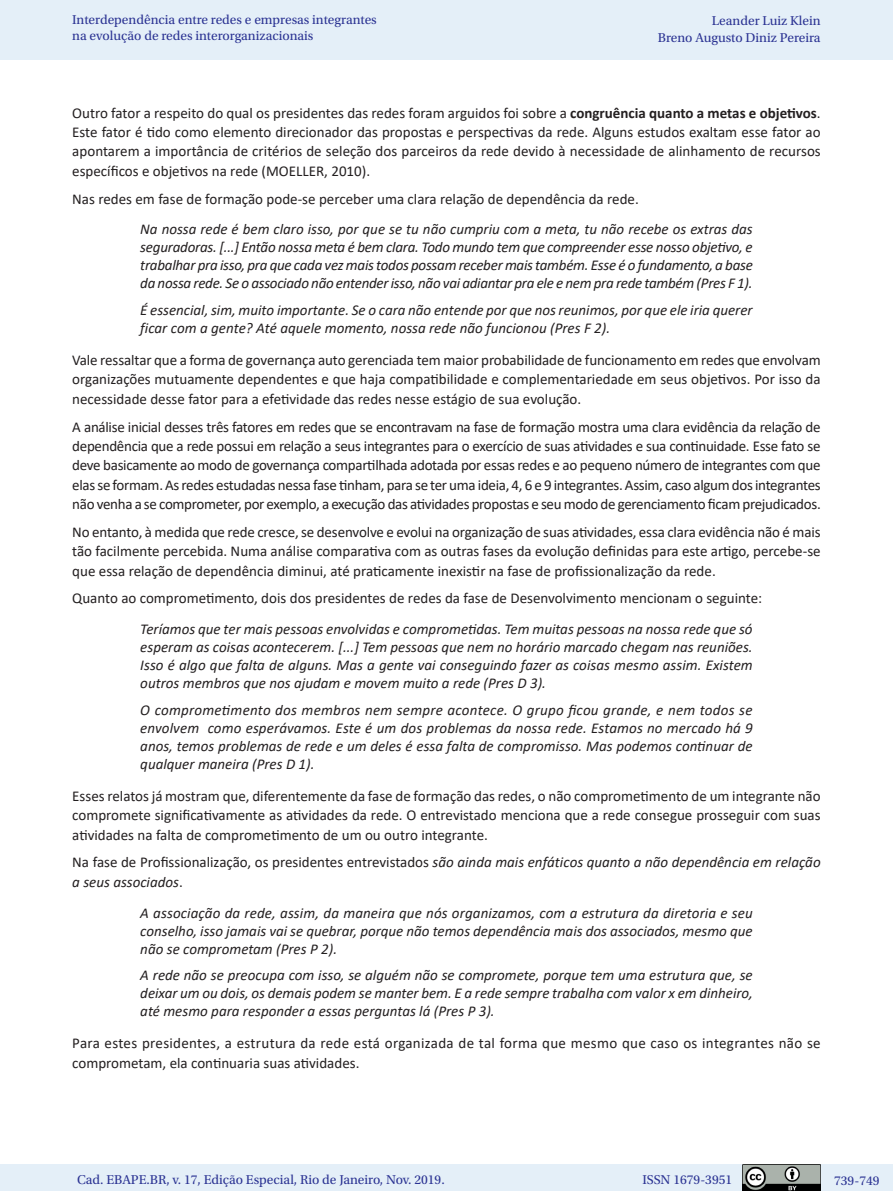
<style>
.page{position:relative;width:893px;height:1191px;background:#fff}
.page>*{position:absolute;margin:0;border:0;box-sizing:border-box;transform-origin:0 0}
._06_0_texto{font:15px/19.4px "Calibri";color:#231f20;text-align:justify}
._06_2_citação{font:italic 15px/18px "Calibri";color:#231f20;text-align:justify}
._06_0_texto-2{font:italic 15px/19.4px "Calibri";color:#231f20}
.t1{font:13.5px/16.5px "Utopia Std";color:#2b3393}
.s1{font-weight:700}
.s2{font-style:normal}
</style>
<div class="page">
<div style="left:0;top:0;width:893px;height:60px;background:#e4eff8"></div>
<div style="left:0;top:1164px;width:893px;height:27px;background:#e4eff8"></div>
<img style="left:743px;top:1164px;width:78px;height:27px">
<p class="t1" style="left:72px;top:11px;width:306px">Interdependência entre redes e empresas integrantes na evolução de redes interorganizacionais</p>
<p class="t1" style="left:658px;top:13px;width:164px;text-align:right">Leander Luiz Klein<br>Breno Augusto Diniz Pereira</p>
<p class="_06_0_texto" style="left:72px;top:103px;width:750px">Outro fator a respeito do qual os presidentes das redes foram arguidos foi sobre a <span class="s1">congruência quanto a metas e objetivos</span>.<br>Este fator é tido como elemento direcionador das propostas e perspectivas da rede. Alguns estudos exaltam esse fator ao apontarem a importância de critérios de seleção dos parceiros da rede devido à necessidade de alinhamento de recursos específicos e objetivos na rede (MOELLER, 2010).</p>
<p class="_06_0_texto" style="left:72px;top:188px;width:568px">Nas redes em fase de formação pode-se perceber uma clara relação de dependência da rede.</p>
<p class="_06_2_citação" style="left:140px;top:220px;width:614px">Na nossa rede é bem claro isso, por que se tu não cumpriu com a meta, tu não recebe os extras das seguradoras. [...] Então nossa meta é bem clara. Todo mundo tem que compreender esse nosso objetivo, e trabalhar pra isso, pra que cada vez mais todos possam receber mais também. Esse é o fundamento, a base da nossa rede. Se o associado não entender isso, não vai adiantar pra ele e nem pra rede também (Pres F 1).</p>
<p class="_06_2_citação" style="left:140px;top:300px;width:614px">É essencial, sim, muito importante. Se o cara não entende por que nos reunimos, por que ele iria querer ficar com a gente? Até aquele momento, nossa rede não funcionou (Pres F 2).</p>
<p class="_06_0_texto" style="left:72px;top:350px;width:750px">Vale ressaltar que a forma de governança auto gerenciada tem maior probabilidade de funcionamento em redes que envolvam organizações mutuamente dependentes e que haja compatibilidade e complementariedade em seus objetivos. Por isso da necessidade desse fator para a efetividade das redes nesse estágio de sua evolução.</p>
<p class="_06_0_texto" style="left:72px;top:416px;width:750px">A análise inicial desses três fatores em redes que se encontravam na fase de formação mostra uma clara evidência da relação de dependência que a rede possui em relação a seus integrantes para o exercício de suas atividades e sua continuidade. Esse fato se deve basicamente ao modo de governança compartilhada adotada por essas redes e ao pequeno número de integrantes com que elas se formam. As redes estudadas nessa fase tinham, para se ter uma ideia, 4, 6 e 9 integrantes. Assim, caso algum dos integrantes não venha a se comprometer, por exemplo, a execução das atividades propostas e seu modo de gerenciamento ficam prejudicados.</p>
<p class="_06_0_texto" style="left:72px;top:522px;width:750px">No entanto, à medida que rede cresce, se desenvolve e evolui na organização de suas atividades, essa clara evidência não é mais tão facilmente percebida. Numa análise comparativa com as outras fases da evolução definidas para este artigo, percebe-se que essa relação de dependência diminui, até praticamente inexistir na fase de profissionalização da rede.</p>
<p class="_06_0_texto" style="left:72px;top:588px;width:691px">Quanto ao comprometimento, dois dos presidentes de redes da fase de Desenvolvimento mencionam o seguinte:</p>
<p class="_06_2_citação" style="left:140px;top:619px;width:614px">Teríamos que ter mais pessoas envolvidas e comprometidas. Tem muitas pessoas na nossa rede que só esperam as coisas acontecerem. [...] Tem pessoas que nem no horário marcado chegam nas reuniões.<br>Isso é algo que falta de alguns. Mas a gente vai conseguindo fazer as coisas mesmo assim. Existem outros membros que nos ajudam e movem muito a rede (Pres D 3).</p>
<p class="_06_2_citação" style="left:140px;top:700px;width:614px">O comprometimento dos membros nem sempre acontece. O grupo ficou grande, e nem todos se envolvem como esperávamos. Este é um dos problemas da nossa rede. Estamos no mercado há 9 anos, temos problemas de rede e um deles é essa falta de compromisso. Mas podemos continuar de qualquer maneira (Pres D 1).</p>
<p class="_06_0_texto" style="left:72px;top:786px;width:750px">Esses relatos já mostram que, diferentemente da fase de formação das redes, o não comprometimento de um integrante não compromete significativamente as atividades da rede. O entrevistado menciona que a rede consegue prosseguir com suas atividades na falta de comprometimento de um ou outro integrante.</p>
<p class="_06_0_texto-2" style="left:72px;top:852px;width:750px"><span class="s2">Na fase de Profissionalização, os presidentes entrevistados</span> são ainda mais enfáticos quanto a não dependência em relação a seus associados<span class="s2">.</span></p>
<p class="_06_2_citação" style="left:140px;top:903px;width:614px">A associação da rede, assim, da maneira que nós organizamos, com a estrutura da diretoria e seu conselho, isso jamais vai se quebrar, porque não temos dependência mais dos associados, mesmo que não se comprometam (Pres P 2).</p>
<p class="_06_2_citação" style="left:140px;top:965px;width:614px">A rede não se preocupa com isso, se alguém não se compromete, porque tem uma estrutura que, se deixar um ou dois, os demais podem se manter bem. E a rede sempre trabalha com valor x em dinheiro, até mesmo para responder a essas perguntas lá (Pres P 3).</p>
<p class="_06_0_texto" style="left:72px;top:1033px;width:750px">Para estes presidentes, a estrutura da rede está organizada de tal forma que mesmo que caso os integrantes não se comprometam, ela continuaria suas atividades.</p>
<p class="t1" style="left:77px;top:1171px;width:369px">Cad. EBAPE.BR, v. 17, Edição Especial, Rio de Janeiro, Nov. 2019.</p>
<p class="t1" style="left:642px;top:1171px;width:91px">ISSN 1679-3951</p>
<p class="t1" style="left:834px;top:1172px;width:47px">739-749</p>
</div>
